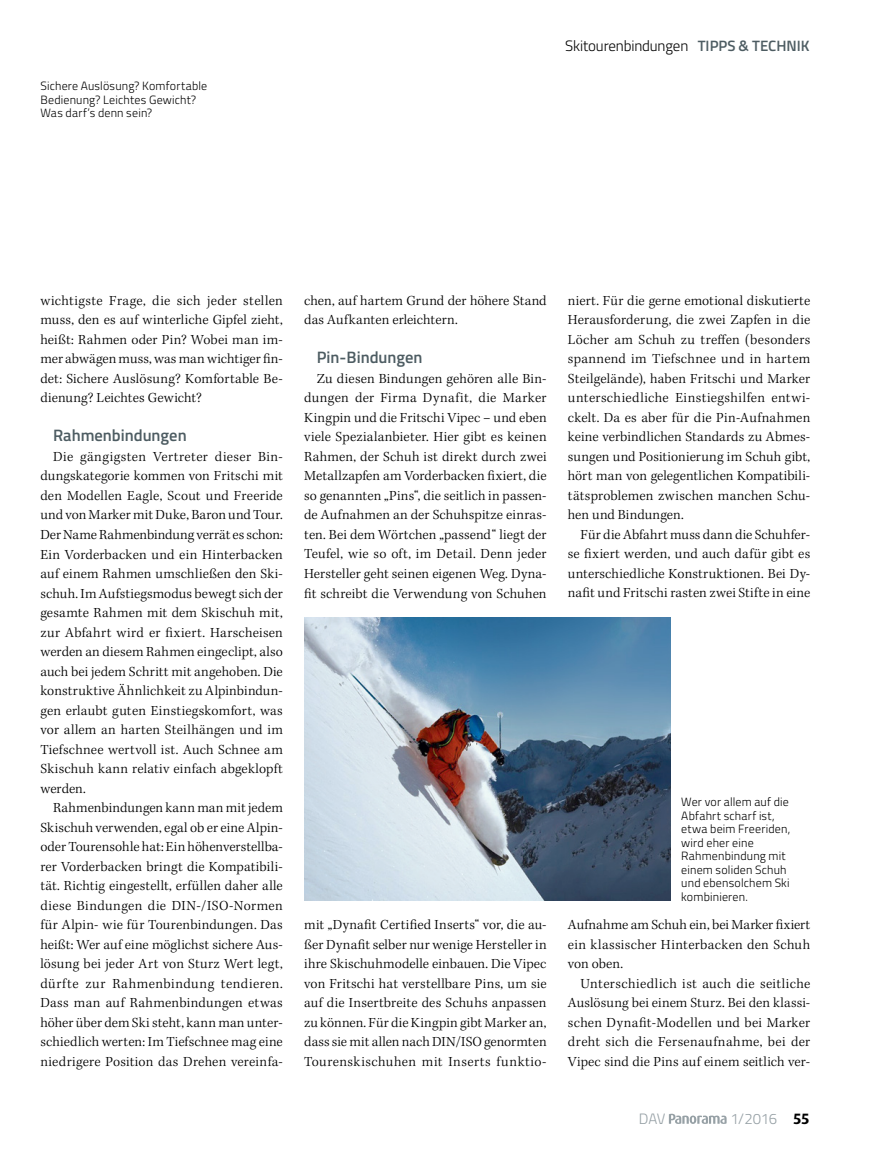
<style>
.page{position:relative;width:872px;height:1149px;background:#fff}
.page>*{position:absolute;margin:0;border:0;box-sizing:border-box;transform-origin:0 0}
.t1{font:600 16.5px "Titillium";color:#4d5c62}
.t2{font:300 15px "Titillium";letter-spacing:-.01em;color:#000}
.t3{font:300 15px "Titillium";letter-spacing:-.02em;color:#96a0a5}
.t4{font:300 14.25px/19.5px "Kepler Std";letter-spacing:.015em;color:#000;text-align:justify}
.t5{font:300 12px/13.5px "Titillium";letter-spacing:.015em;color:#000}
.s1{font-weight:600;color:#4d5c62}
.s2{font-family:"Dax";font-weight:700;color:#000}
</style>
<div class="page">
<svg style="left:669px;top:1113px;width:57px;height:10px"></svg>
<img style="left:304px;top:617px;width:367px;height:283px">
<p class="t5" style="left:40px;top:78px;width:168px">Sichere Auslösung? Komfortable<br>Bedienung? Leichtes Gewicht?<br>Was darf’s denn sein?</p>
<p class="t2" style="left:565px;top:35px;width:244px">Skitourenbindungen <span class="s1">Tipps &amp; Technik</span></p>
<p class="t4" style="left:40px;top:291px;width:244px">wichtigste Frage, die sich jeder stellen muss, den es auf winterliche Gipfel zieht, heißt: Rahmen oder Pin? Wobei man im&shy;mer abwägen muss, was man wichtiger fin&shy;det: Sichere Auslösung? Komfortable Be&shy;dienung? Leichtes Gewicht?</p>
<p class="t1" style="left:53px;top:423px;width:135px">Rahmenbindungen</p>
<p class="t4" style="left:40px;top:447px;width:244px;text-indent:13px">Die gängigsten Vertreter dieser Bin&shy;dungskategorie kommen von Fritschi mit den Modellen Eagle, Scout und Freeride und von Marker mit Duke, Baron und Tour.<br>Der Name Rahmenbindung verrät es schon:<br>Ein Vorderbacken und ein Hinterbacken auf einem Rahmen umschließen den Ski&shy;schuh. Im Aufstiegsmodus bewegt sich der gesamte Rahmen mit dem Skischuh mit, zur Abfahrt wird er fixiert. Harscheisen werden an diesem Rahmen eingeclipt, also auch bei jedem Schritt mit angehoben. Die konstruktive Ähnlichkeit zu Alpinbindun&shy;gen erlaubt guten Einstiegskomfort, was vor allem an harten Steilhängen und im Tiefschnee wertvoll ist. Auch Schnee am Skischuh kann relativ einfach abgeklopft werden.</p>
<p class="t4" style="left:40px;top:798px;width:244px;text-indent:13px">Rahmenbindungen kann man mit jedem Skischuh verwenden, egal ob er eine Alpin&shy;oder Tourensohle hat: Ein höhenverstellba&shy;rer Vorderbacken bringt die Kompatibili&shy;tät. Richtig eingestellt, erfüllen daher alle diese Bindungen die DIN-/ISO-Normen für Alpin- wie für Tourenbindungen. Das heißt: Wer auf eine möglichst sichere Aus&shy;lösung bei jeder Art von Sturz Wert legt, dürfte zur Rahmenbindung tendieren.<br>Dass man auf Rahmenbindungen etwas höher über dem Ski steht, kann man unter&shy;schiedlich werten: Im Tiefschnee mag eine niedrigere Position das Drehen vereinfa-</p>
<p class="t4" style="left:304px;top:291px;width:244px">chen, auf hartem Grund der höhere Stand das Aufkanten erleichtern.</p>
<p class="t1" style="left:317px;top:345px;width:107px">Pin-Bindungen</p>
<p class="t4" style="left:304px;top:369px;width:244px;text-indent:13px">Zu diesen Bindungen gehören alle Bin&shy;dungen der Firma Dynafit, die Marker Kingpin und die Fritschi Vipec – und eben viele Spezialanbieter. Hier gibt es keinen Rahmen, der Schuh ist direkt durch zwei Metallzapfen am Vorderbacken fixiert, die so genannten „Pins“, die seitlich in passen&shy;de Aufnahmen an der Schuhspitze einras&shy;ten. Bei dem Wörtchen „passend“ liegt der Teufel, wie so oft, im Detail. Denn jeder Hersteller geht seinen eigenen Weg. Dyna&shy;fit schreibt die Verwendung von Schuhen</p>
<p class="t4" style="left:568px;top:291px;width:244px">niert. Für die gerne emotional diskutierte Herausforderung, die zwei Zapfen in die Löcher am Schuh zu treffen (besonders spannend im Tiefschnee und in hartem Steilgelände), haben Fritschi und Marker unterschiedliche Einstiegshilfen entwi&shy;ckelt. Da es aber für die Pin-Aufnahmen keine verbindlichen Standards zu Abmes&shy;sungen und Positionierung im Schuh gibt, hört man von gelegentlichen Kompatibili&shy;tätsproblemen zwischen manchen Schu&shy;hen und Bindungen.</p>
<p class="t4" style="left:568px;top:525px;width:244px;text-indent:13px">Für die Abfahrt muss dann die Schuhfer&shy;se fixiert werden, und auch dafür gibt es unterschiedliche Konstruktionen. Bei Dy&shy;nafit und Fritschi rasten zwei Stifte in eine</p>
<p class="t4" style="left:304px;top:915px;width:244px">mit „Dynafit Certified Inserts“ vor, die au&shy;ßer Dynafit selber nur wenige Hersteller in ihre Skischuhmodelle einbauen. Die Vipec von Fritschi hat verstellbare Pins, um sie auf die Insertbreite des Schuhs anpassen zu können. Für die Kingpin gibt Marker an, dass sie mit allen nach DIN/ISO genormten Tourenskischuhen mit Inserts funktio-</p>
<p class="t5" style="left:681px;top:794px;width:110px">Wer vor allem auf die<br>Abfahrt scharf ist, etwa beim Freeriden, wird eher eine<br>Rahmenbindung mit einem soliden Schuh und ebensolchem Ski kombinieren.</p>
<p class="t4" style="left:568px;top:915px;width:244px">Aufnahme am Schuh ein, bei Marker fixiert ein klassischer Hinterbacken den Schuh von oben.</p>
<p class="t4" style="left:568px;top:973px;width:244px;text-indent:13px">Unterschiedlich ist auch die seitliche Auslösung bei einem Sturz. Bei den klassi&shy;schen Dynafit-Modellen und bei Marker dreht sich die Fersenaufnahme, bei der Vipec sind die Pins auf einem seitlich ver-</p>
<p class="t3" style="left:639px;top:1107px;width:28px">DAV</p>
<p class="t3" style="left:730px;top:1107px;width:81px">1/2016 <span class="s2">55</span></p>
</div>
